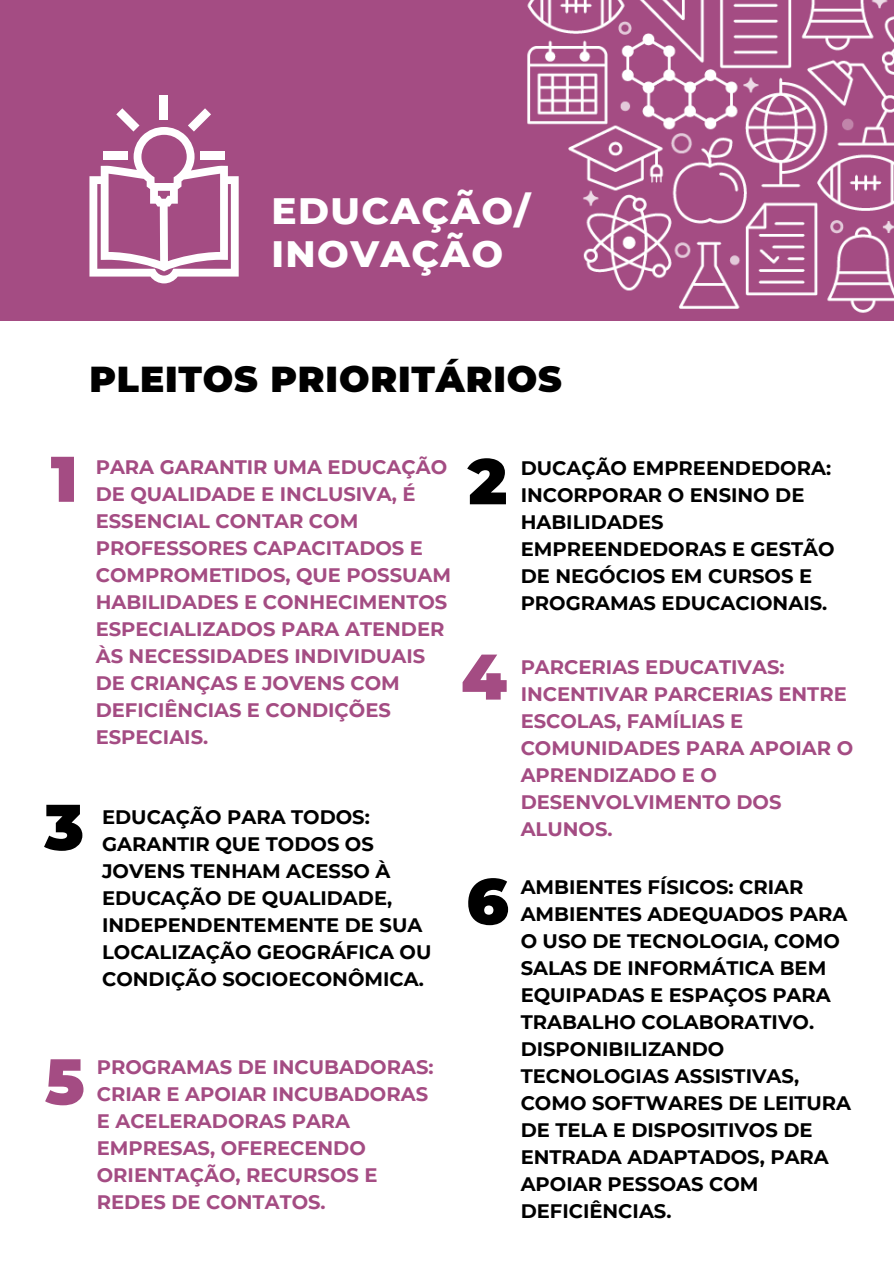
<style>
.page{position:relative;width:894px;height:1264px;background:#fff}
.page>*{position:absolute;margin:0;border:0;box-sizing:border-box;transform-origin:0 0}
.t1{font:900 64.35px "Montserrat";color:#a44c83}
.t2{font:900 64.35px "Montserrat";color:#000}
.t3{font:800 37.5px/42.8px "Montserrat";letter-spacing:.035em;color:#fff}
.t4{font:900 36px "Montserrat";letter-spacing:.025em;color:#000}
.t5{font:700 19.5px/27px "Montserrat";color:#000}
.t6{font:700 19.5px/27px "Montserrat";color:#a44c83}
</style>
<div class="page">
<div style="left:0;top:0;width:893px;height:1263px;background:#a44c83"></div>
<img style="left:171px;top:0;width:722px;height:322px">
<div style="left:159px;top:96px;width:9px;height:24px;background:#fff"></div>
<svg style="left:89px;top:108px;width:149px;height:175px"></svg>
<div style="left:200px;top:152px;width:24px;height:8px;background:#fff"></div>
<div style="left:0;top:322px;width:893px;height:941px;background:#fff"></div>
<h1 class="t3" style="left:271px;top:189px;width:260px">EDUCAÇÃO/<br>INOVAÇÃO</h1>
<p class="t4" style="left:89px;top:357px;width:474px">PLEITOS PRIORITÁRIOS</p>
<p class="t6" style="left:96px;top:453px;width:357px">PARA GARANTIR UMA EDUCAÇÃO<br>DE QUALIDADE E INCLUSIVA, É<br>ESSENCIAL CONTAR COM<br>PROFESSORES CAPACITADOS E<br>COMPROMETIDOS, QUE POSSUAM<br>HABILIDADES E CONHECIMENTOS<br>ESPECIALIZADOS PARA ATENDER<br>ÀS NECESSIDADES INDIVIDUAIS<br>DE CRIANÇAS E JOVENS COM<br>DEFICIÊNCIAS E CONDIÇÕES<br>ESPECIAIS.</p>
<h1 class="t1" style="left:51px;top:439px;width:28px">1</h1>
<p class="t2" style="left:468px;top:442px;width:41px">2</p>
<p class="t1" style="left:461px;top:637px;width:47px">4</p>
<p class="t2" style="left:44px;top:787px;width:41px">3</p>
<p class="t5" style="left:102px;top:803px;width:331px">EDUCAÇÃO PARA TODOS:<br>GARANTIR QUE TODOS OS<br>JOVENS TENHAM ACESSO À<br>EDUCAÇÃO DE QUALIDADE,<br>INDEPENDENTEMENTE DE SUA<br>LOCALIZAÇÃO GEOGRÁFICA OU<br>CONDIÇÃO SOCIOECONÔMICA.</p>
<p class="t1" style="left:45px;top:1041px;width:41px">5</p>
<p class="t6" style="left:97px;top:1053px;width:338px">PROGRAMAS DE INCUBADORAS:<br>CRIAR E APOIAR INCUBADORAS<br>E ACELERADORAS PARA<br>EMPRESAS, OFERECENDO<br>ORIENTAÇÃO, RECURSOS E<br>REDES DE CONTATOS.</p>
<p class="t2" style="left:466px;top:861px;width:44px">6</p>
<p class="t5" style="left:520px;top:454px;width:315px">DUCAÇÃO EMPREENDEDORA:<br>INCORPORAR O ENSINO DE<br>HABILIDADES<br>EMPREENDEDORAS E GESTÃO<br>DE NEGÓCIOS EM CURSOS E<br>PROGRAMAS EDUCACIONAIS.</p>
<p class="t6" style="left:520px;top:653px;width:334px">PARCERIAS EDUCATIVAS:<br>INCENTIVAR PARCERIAS ENTRE<br>ESCOLAS, FAMÍLIAS E<br>COMUNIDADES PARA APOIAR O<br>APRENDIZADO E O<br>DESENVOLVIMENTO DOS<br>ALUNOS.</p>
<p class="t5" style="left:520px;top:873px;width:332px">AMBIENTES FÍSICOS: CRIAR<br>AMBIENTES ADEQUADOS PARA<br>O USO DE TECNOLOGIA, COMO<br>SALAS DE INFORMÁTICA BEM<br>EQUIPADAS E ESPAÇOS PARA<br>TRABALHO COLABORATIVO.<br>DISPONIBILIZANDO<br>TECNOLOGIAS ASSISTIVAS,<br>COMO SOFTWARES DE LEITURA<br>DE TELA E DISPOSITIVOS DE<br>ENTRADA ADAPTADOS, PARA<br>APOIAR PESSOAS COM<br>DEFICIÊNCIAS.</p>
</div>
